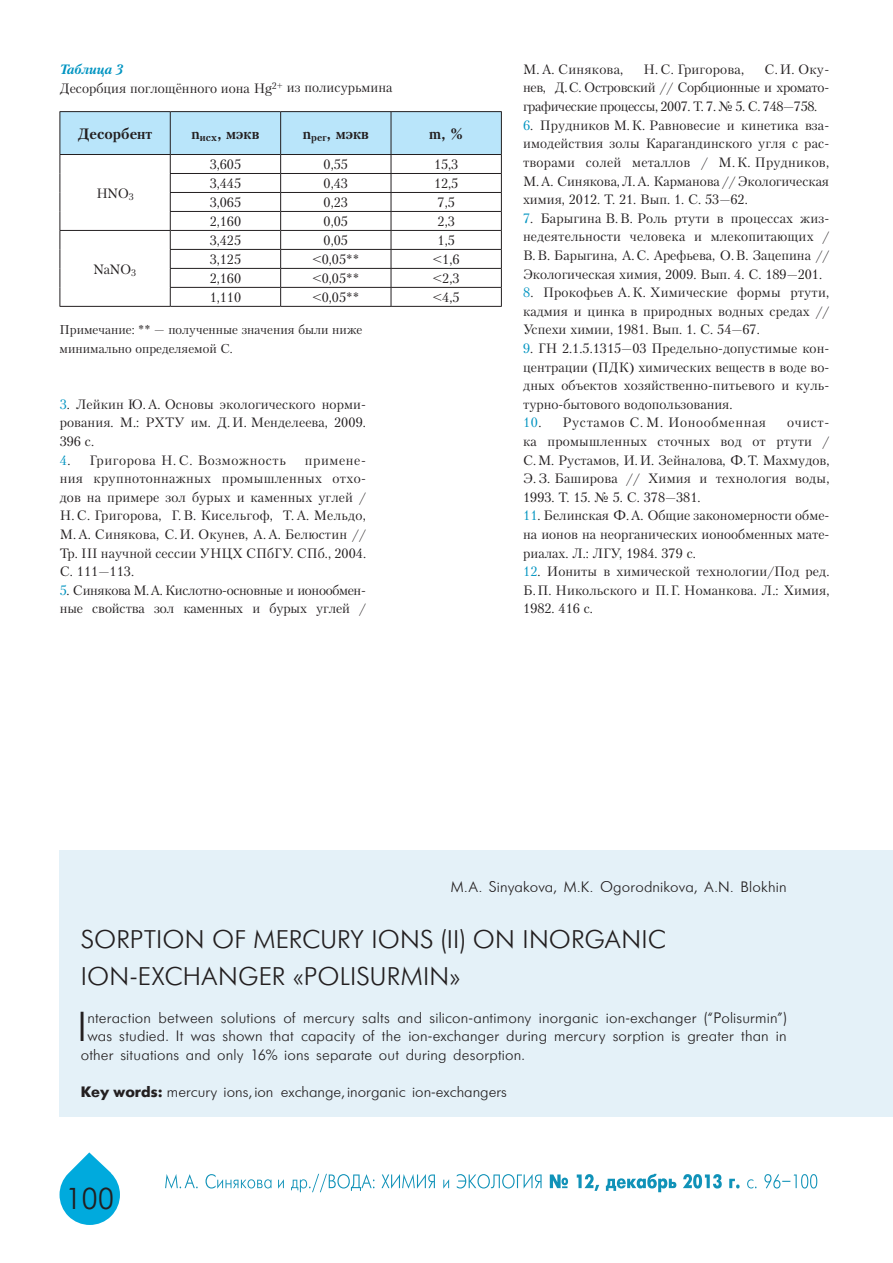
<style>
.page{position:relative;width:893px;height:1263px;background:#fff}
.page>*{position:absolute;margin:0;border:0;box-sizing:border-box;transform-origin:0 0}
.t1{font:41.55px "Futuris Cyrillic";color:#231f20}
.t2{font:30px "Futuris Cyrillic";color:#231f20}
.t3{font:25.5px/37.2px "Futuris C";letter-spacing:.01em;color:#231f20}
.t4{font:15px "Futuris Cyrillic";letter-spacing:.01em;color:#231f20}
.t5{font:15px "Futuris";color:#231f20}
.t6{font:700 15px "Petersburg C";color:#231f20}
.t7{font:13.5px/18.6px "Petersburg C";color:#231f20;text-align:justify}
.t8{font:13.5px/18.6px "Petersburg C";letter-spacing:-.025em;color:#231f20}
.t9{font:13.5px "Petersburg C";letter-spacing:.045em;color:#231f20}
.t10{font:12.75px/18.6px "Petersburg C";color:#231f20}
.s1{font-weight:700;font-style:italic;color:#0094c1}
.s2{color:#0094c1}
.s3{font-style:italic}
.s4{font-family:"Futuris C";font-weight:700}
</style>
<div class="page">
<svg style="left:60px;top:1152px;width:60px;height:73px"></svg>
<svg style="left:165px;top:1174px;width:652px;height:18px"></svg>
<hr style="left:60px;top:111px;width:110px;height:1px;background:#231f20">
<hr style="left:170px;top:111px;width:111px;height:1px;background:#231f20">
<hr style="left:281px;top:111px;width:110px;height:1px;background:#231f20">
<hr style="left:391px;top:111px;width:111px;height:1px;background:#231f20">
<svg style="left:60px;top:112px;width:442px;height:194px"></svg>
<hr style="left:60px;top:306px;width:110px;height:1px;background:#231f20">
<hr style="left:170px;top:306px;width:111px;height:1px;background:#231f20">
<hr style="left:281px;top:306px;width:110px;height:1px;background:#231f20">
<hr style="left:391px;top:306px;width:111px;height:1px;background:#231f20">
<div style="left:60px;top:850px;width:833px;height:267px;background:#e4f1f8"></div>
<p class="t7" style="left:60px;top:60px;width:334px"><span class="s1">Таблица 3<br></span>Десорбция поглощённого иона Hg<sup>2+</sup> из полисурьмина</p>
<p class="t6" style="left:78px;top:124px;width:76px">Десорбент</p>
<p class="t6" style="left:192px;top:124px;width:69px">n<sub>исх</sub>, мэкв</p>
<p class="t6" style="left:303px;top:124px;width:68px">n<sub>рег</sub>, мэкв</p>
<p class="t6" style="left:429px;top:124px;width:36px">m, %</p>
<p class="t7" style="left:96px;top:184px;width:39px">HNO<sub>3</sub></p>
<p class="t7" style="left:210px;top:155px;width:33px">3,605</p>
<p class="t7" style="left:324px;top:155px;width:26px">0,55</p>
<p class="t7" style="left:434px;top:155px;width:26px">15,3</p>
<p class="t7" style="left:210px;top:174px;width:33px">3,445</p>
<p class="t7" style="left:324px;top:174px;width:26px">0,43</p>
<p class="t7" style="left:434px;top:174px;width:26px">12,5</p>
<p class="t7" style="left:210px;top:193px;width:33px">3,065</p>
<p class="t7" style="left:324px;top:193px;width:26px">0,23</p>
<p class="t7" style="left:438px;top:193px;width:19px">7,5</p>
<p class="t7" style="left:210px;top:212px;width:33px">2,160</p>
<p class="t7" style="left:324px;top:212px;width:26px">0,05</p>
<p class="t7" style="left:438px;top:212px;width:19px">2,3</p>
<p class="t7" style="left:210px;top:231px;width:33px">3,425</p>
<p class="t7" style="left:324px;top:231px;width:26px">0,05</p>
<p class="t7" style="left:438px;top:231px;width:19px">1,5</p>
<p class="t7" style="left:210px;top:250px;width:33px">3,125</p>
<p class="t7" style="left:312px;top:250px;width:48px">&lt;0,05**</p>
<p class="t7" style="left:433px;top:250px;width:28px">&lt;1,6</p>
<p class="t7" style="left:210px;top:269px;width:33px">2,160</p>
<p class="t7" style="left:312px;top:269px;width:48px">&lt;0,05**</p>
<p class="t7" style="left:433px;top:269px;width:28px">&lt;2,3</p>
<p class="t7" style="left:210px;top:288px;width:33px">1,110</p>
<p class="t7" style="left:312px;top:288px;width:48px">&lt;0,05**</p>
<p class="t7" style="left:433px;top:288px;width:28px">&lt;4,5</p>
<p class="t10" style="left:60px;top:320px;width:304px">Примечание: ** — полученные значения были ниже минимально определяемой С.</p>
<p class="t7" style="left:94px;top:259px;width:44px">NaNO<sub>3</sub></p>
<p class="t7" style="left:60px;top:395px;width:308px"><span class="s2">3</span><span class="s3">.</span> Лейкин Ю.А. Основы экологического норми&shy;рования. М.: РХТУ им. Д.И. Менделеева, 2009.<br>396 с.</p>
<p class="t9" style="left:60px;top:452px;width:228px"><span class="s2">4</span><span class="s3">.</span> Григорова Н. С. Возможность</p>
<p class="t7" style="left:60px;top:450px;width:308px;text-indent:245px">примене&shy;ния крупнотоннажных промышленных отхо&shy;дов на примере зол бурых и каменных углей / Н. С. Григорова, Г. В. Кисельгоф, Т. А. Мельдо, М.А. Синякова, С.И. Окунев, А.А. Белюстин // Тр. III научной сессии УНЦХ СПбГУ. СПб., 2004.<br>С. 111—113.</p>
<p class="t8" style="left:60px;top:581px;width:308px"><span class="s2">5</span><span class="s3">.</span> Синякова М.А. Кислотно-основные и ионообмен&shy;ные свойства зол каменных и бурых углей /</p>
<p class="t7" style="left:523px;top:60px;width:308px;text-indent:241px">С. И. Оку&shy;нев, Д.С. Островский // Сорбционные и хромато&shy;графические процессы, 2007. Т. 7. № 5. С. 748—758.</p>
<p class="t7" style="left:523px;top:116px;width:308px"><span class="s2">6</span><span class="s3">.</span> Прудников М.К. Равновесие и кинетика вза&shy;имодействия золы Карагандинского угля с рас&shy;творами солей металлов / М. К. Прудников, М.А. Синякова, Л.А. Карманова // Экологическая химия, 2012. Т. 21. Вып. 1. С. 53—62.</p>
<p class="t7" style="left:523px;top:209px;width:308px"><span class="s2">7</span><span class="s3">.</span> Барыгина В.В. Роль ртути в процессах жиз&shy;недеятельности человека и млекопитающих / В.В. Барыгина, А.С. Арефьева, О.В. Зацепина // Экологическая химия, 2009. Вып. 4. С. 189—201.</p>
<p class="t7" style="left:523px;top:283px;width:308px"><span class="s2">8</span><span class="s3">.</span> Прокофьев А. К. Химические формы ртути, кадмия и цинка в природных водных средах // Успехи химии, 1981. Вып. 1. С. 54—67.</p>
<p class="t7" style="left:523px;top:339px;width:308px"><span class="s2">9</span><span class="s3">.</span> ГН 2.1.5.1315—03 Предельно-допустимые кон&shy;центрации (ПДК) химических веществ в воде во&shy;дных объектов хозяйственно-питьевого и куль&shy;турно-бытового водопользования.</p>
<p class="t9" style="left:523px;top:415px;width:244px"><span class="s2">10</span><span class="s3">.</span> Рустамов С. М. Ионообменная</p>
<p class="t7" style="left:523px;top:60px;width:102px">М. А. Синякова,</p>
<p class="t7" style="left:644px;top:60px;width:102px">Н. С. Григорова,</p>
<p class="t7" style="left:523px;top:413px;width:308px;text-indent:264px">очист&shy;ка промышленных сточных вод от ртути / С.М. Рустамов, И.И. Зейналова, Ф.Т. Махмудов, Э.З. Баширова // Химия и технология воды, 1993. Т. 15. № 5. С. 378—381.</p>
<p class="t7" style="left:523px;top:506px;width:308px"><span class="s2">11</span><span class="s3">.</span> Белинская Ф.А. Общие закономерности обме&shy;на ионов на неорганических ионообменных мате&shy;риалах. Л.: ЛГУ, 1984. 379 с.</p>
<p class="t7" style="left:523px;top:562px;width:308px"><span class="s2">12</span><span class="s3">.</span> Иониты в химической технологии/Под ред.<br>Б.П. Никольского и П.Г. Hоманкова. Л.: Химия, 1982. 416 c.</p>
<p class="t5" style="left:451px;top:880px;width:337px">M.A. Sinyakova, M.K. Ogorodnikova, A.N. Blokhin</p>
<h3 class="t3" style="left:81px;top:921px;width:586px">SORPTION OF MERCURY IONS (II) ON INORGANIC<br>ION-EXCHANGER «POLISURMIN»</h3>
<h1 class="t1" style="left:77px;top:1006px;width:12px">I</h1>
<p class="t4" style="left:87px;top:1010px;width:701px">nteraction between solutions of mercury salts and silicon-antimony inorganic ion-exchanger (“Polisurmin”)</p>
<p class="t4" style="left:87px;top:1028px;width:701px">was studied. It was shown that capacity of the ion-exchanger during mercury sorption is greater than in</p>
<p class="t4" style="left:81px;top:1047px;width:446px">other situations and only 16% ions separate out during desorption.</p>
<p class="t5" style="left:81px;top:1084px;width:428px"><span class="s4">Key words:</span> mercury ions, ion exchange, inorganic ion-exchangers</p>
<h2 class="t2" style="left:65px;top:1183px;width:51px">100</h2>
</div>
